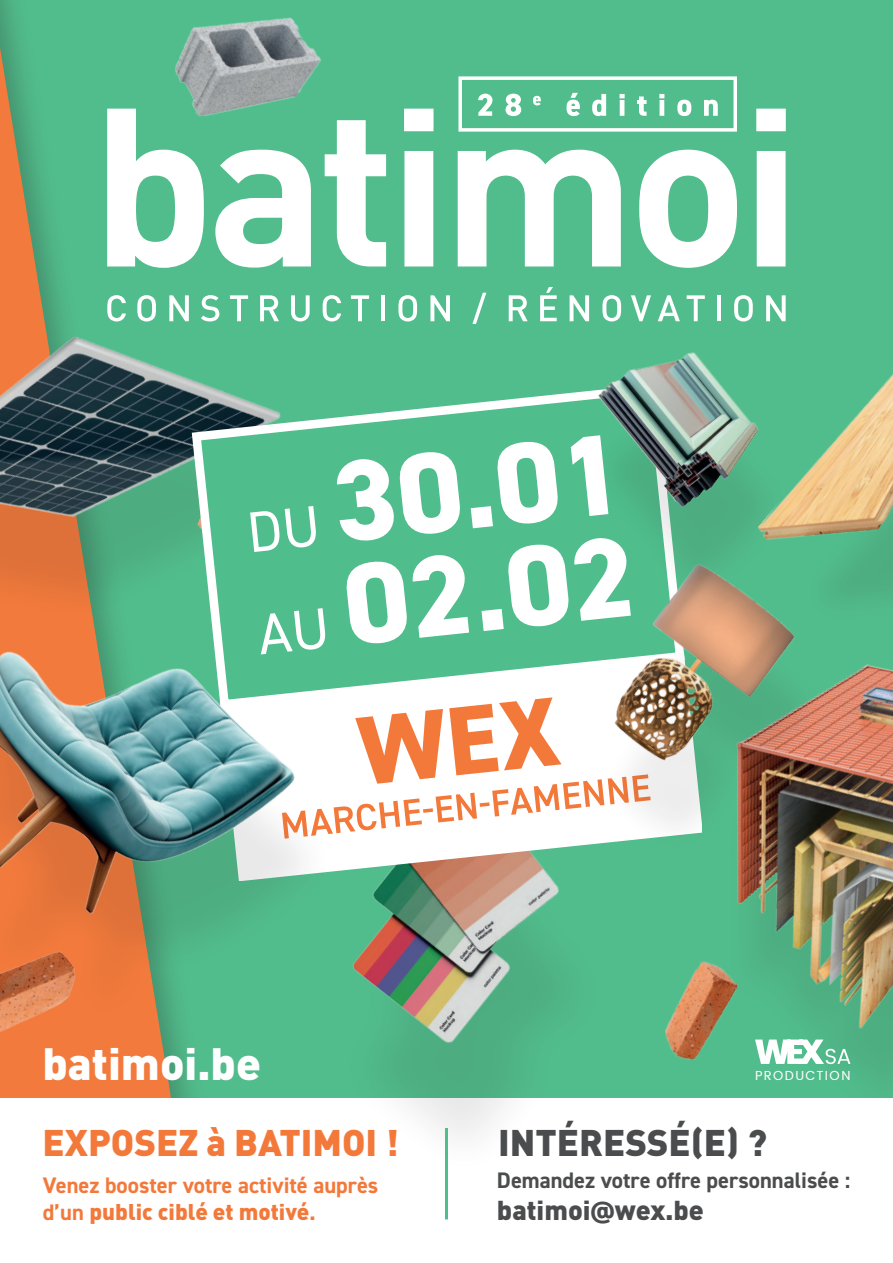
<style>
.page{position:relative;width:893px;height:1263px;background:#52bd8c}
.page>*{position:absolute;margin:0;border:0;box-sizing:border-box;transform-origin:0 0}
.t1{font:800 114.75px/103.4px "DIN2014";color:#fff}
.t2{font:57.45px/102.6px "DIN2014";color:#fff}
.t3{font:900 44.7px "DIN Pro";color:#fff}
.t4{font:900 36.6px "DIN Pro";color:#f3793b}
.t5{font:900 36.6px "DIN Pro";color:#4b4c4d}
.t6{font:900 27px "DIN Pro";color:#4b4c4d}
.t7{font:700 22.5px "DIN2014";color:#4b4c4d}
.t8{font:700 22.5px "DIN2014";color:#f3793b}
.t9{font:900 22.5px "DIN Pro";color:#f3793b}
.t10{font:13.05px "Poppins";letter-spacing:.11em;color:#fff}
.s1{font-family:"DIN2014";font-weight:700}
</style>
<div class="page">
<svg style="left:0;top:48px;width:190px;height:1050px"></svg>
<img style="left:818px;top:374px;width:75px;height:202px">
<img style="left:152px;top:17px;width:173px;height:138px">
<img style="left:0;top:193px;width:303px;height:302px">
<img style="left:737px;top:576px;width:156px;height:499px">
<svg style="left:107px;top:295px;width:19px;height:26px"></svg>
<svg style="left:137px;top:295px;width:19px;height:26px"></svg>
<svg style="left:169px;top:295px;width:20px;height:26px"></svg>
<svg style="left:201px;top:295px;width:18px;height:26px"></svg>
<svg style="left:230px;top:295px;width:18px;height:26px"></svg>
<svg style="left:260px;top:295px;width:19px;height:26px"></svg>
<svg style="left:291px;top:295px;width:19px;height:26px"></svg>
<svg style="left:323px;top:295px;width:18px;height:26px"></svg>
<svg style="left:351px;top:295px;width:18px;height:26px"></svg>
<hr style="left:381px;top:295px;width:4px;height:26px;background:#fff">
<svg style="left:398px;top:295px;width:19px;height:26px"></svg>
<svg style="left:430px;top:295px;width:20px;height:26px"></svg>
<svg style="left:472px;top:293px;width:14px;height:31px"></svg>
<svg style="left:509px;top:295px;width:19px;height:26px"></svg>
<svg style="left:540px;top:295px;width:2px;height:26px"></svg>
<svg style="left:107px;top:109px;width:97px;height:159px"></svg>
<svg style="left:215px;top:150px;width:96px;height:118px"></svg>
<svg style="left:325px;top:120px;width:61px;height:146px"></svg>
<svg style="left:404px;top:109px;width:29px;height:157px;background:#e7f5ef"></svg>
<svg style="left:458px;top:150px;width:163px;height:116px"></svg>
<svg style="left:639px;top:150px;width:98px;height:118px"></svg>
<svg style="left:756px;top:109px;width:30px;height:157px;background:#e3f4ec"></svg>
<svg style="left:458px;top:76px;width:279px;height:56px"></svg>
<div style="left:0;top:1098px;width:893px;height:165px;background:#fff"></div>
<img style="left:665px;top:957px;width:80px;height:106px">
<div style="left:0;top:1028px;width:87px;height:25px;background:#f27a3c"></div>
<div style="left:337px;top:862px;width:273px;height:318px;background:#231f20;opacity:.1"></div>
<img style="left:337px;top:880px;width:268px;height:186px">
<hr style="left:445px;top:1128px;width:3px;height:91px;background:#4fbd8c">
<svg style="left:361px;top:839px;width:249px;height:41px"></svg>
<svg style="left:192px;top:384px;width:364px;height:313px"></svg>
<div style="left:603px;top:612px;width:226px;height:242px;background:#231f20;opacity:.1"></div>
<img style="left:556px;top:529px;width:272px;height:283px">
<img style="left:0;top:495px;width:361px;height:533px">
<div style="left:586px;top:401px;width:206px;height:201px;background:#231f20;opacity:.1"></div>
<img style="left:542px;top:287px;width:276px;height:268px">
<svg style="left:755px;top:1039px;width:95px;height:25px"></svg>
<svg style="left:282px;top:697px;width:369px;height:142px;background:#faf0ea"></svg>
<h1 class="t1" style="left:329px;top:452px;width:293px;rotate:-6deg">30.01<br>02.02</h1>
<h2 class="t2" style="left:242px;top:481px;width:75px;rotate:-6deg">DU<br>AU</h2>
<h3 class="t3" style="left:43px;top:1025px;width:220px">batimoi.be</h3>
<p class="t10" style="left:755px;top:1065px;width:97px">PRODUCTION</p>
<h3 class="t4" style="left:43px;top:1111px;width:358px">EXPOSEZ à BATIMOI !</h3>
<p class="t8" style="left:43px;top:1171px;width:337px">Venez booster votre activité auprès</p>
<p class="t9" style="left:43px;top:1193px;width:274px"><span class="s1">d’un</span> public ciblé et motivé<span class="s1">.</span></p>
<h3 class="t5" style="left:498px;top:1111px;width:271px">INTÉRESSÉ(E) ?</h3>
<p class="t7" style="left:497px;top:1165px;width:355px">Demandez votre offre personnalisée :</p>
<p class="t6" style="left:497px;top:1187px;width:208px">batimoi<span class="s1">@</span>wex.be</p>
</div>
